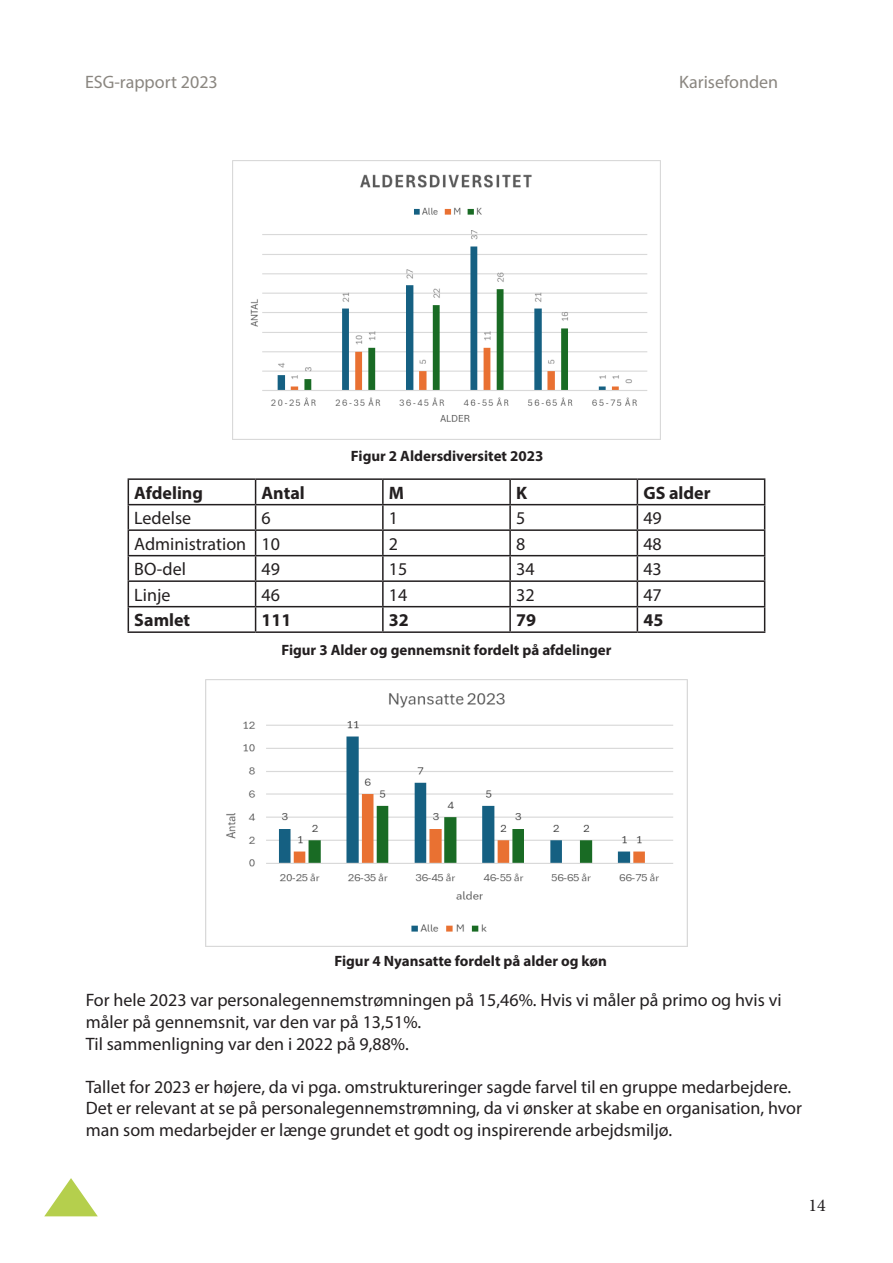
<style>
.page{position:relative;width:893px;height:1263px;background:#fff}
.page>*{position:absolute;margin:0;border:0;box-sizing:border-box;transform-origin:0 0}
.t1{font:18px/21.6px "Myriad Pro";color:#231f20}
.t2{font:700 18px "Myriad Pro";color:#231f20}
.t3{font:18px "Myriad Pro";color:#8a8680}
.t4{font:18px "Minion Pro";color:#231f20}
.t5{font:700 15px "Myriad Pro";color:#231f20}
</style>
<div class="page">
<svg style="left:44px;top:1178px;width:54px;height:38px"></svg>
<img style="left:232px;top:161px;width:429px;height:279px">
<hr style="left:128px;top:478px;width:128px;height:2px;background:#231f20">
<hr style="left:256px;top:478px;width:127px;height:2px;background:#231f20">
<hr style="left:383px;top:478px;width:127px;height:2px;background:#231f20">
<hr style="left:382px;top:480px;width:2px;height:24px;background:#231f20">
<hr style="left:510px;top:478px;width:127px;height:2px;background:#231f20">
<hr style="left:509px;top:480px;width:2px;height:24px;background:#231f20">
<hr style="left:637px;top:478px;width:128px;height:2px;background:#231f20">
<hr style="left:128px;top:504px;width:128px;height:1px;background:#231f20">
<hr style="left:256px;top:504px;width:127px;height:1px;background:#231f20">
<hr style="left:383px;top:504px;width:127px;height:1px;background:#231f20">
<hr style="left:382px;top:505px;width:2px;height:24px;background:#231f20">
<hr style="left:510px;top:504px;width:127px;height:1px;background:#231f20">
<hr style="left:509px;top:505px;width:2px;height:24px;background:#231f20">
<hr style="left:637px;top:504px;width:128px;height:1px;background:#231f20">
<hr style="left:128px;top:529px;width:128px;height:2px;background:#231f20">
<hr style="left:256px;top:529px;width:127px;height:2px;background:#231f20">
<hr style="left:383px;top:529px;width:127px;height:2px;background:#231f20">
<hr style="left:382px;top:531px;width:2px;height:24px;background:#231f20">
<hr style="left:510px;top:529px;width:127px;height:2px;background:#231f20">
<hr style="left:509px;top:531px;width:2px;height:24px;background:#231f20">
<hr style="left:637px;top:529px;width:128px;height:2px;background:#231f20">
<hr style="left:128px;top:555px;width:128px;height:1px;background:#231f20">
<hr style="left:256px;top:555px;width:127px;height:1px;background:#231f20">
<hr style="left:383px;top:555px;width:127px;height:1px;background:#231f20">
<hr style="left:382px;top:556px;width:2px;height:24px;background:#231f20">
<hr style="left:510px;top:555px;width:127px;height:1px;background:#231f20">
<hr style="left:509px;top:556px;width:2px;height:24px;background:#231f20">
<hr style="left:637px;top:555px;width:128px;height:1px;background:#231f20">
<hr style="left:128px;top:580px;width:128px;height:2px;background:#231f20">
<hr style="left:256px;top:580px;width:127px;height:2px;background:#231f20">
<hr style="left:383px;top:580px;width:127px;height:2px;background:#231f20">
<hr style="left:382px;top:582px;width:2px;height:24px;background:#231f20">
<hr style="left:510px;top:580px;width:127px;height:2px;background:#231f20">
<hr style="left:509px;top:582px;width:2px;height:24px;background:#231f20">
<hr style="left:637px;top:580px;width:128px;height:2px;background:#231f20">
<hr style="left:128px;top:606px;width:128px;height:1px;background:#231f20">
<svg style="left:128px;top:480px;width:1px;height:151px"></svg>
<hr style="left:256px;top:606px;width:127px;height:1px;background:#231f20">
<svg style="left:255px;top:480px;width:1px;height:151px"></svg>
<hr style="left:383px;top:606px;width:127px;height:1px;background:#231f20">
<hr style="left:382px;top:607px;width:2px;height:24px;background:#231f20">
<hr style="left:510px;top:606px;width:127px;height:1px;background:#231f20">
<hr style="left:509px;top:607px;width:2px;height:24px;background:#231f20">
<hr style="left:637px;top:606px;width:128px;height:1px;background:#231f20">
<svg style="left:637px;top:480px;width:1px;height:151px"></svg>
<svg style="left:764px;top:480px;width:1px;height:151px"></svg>
<hr style="left:128px;top:631px;width:128px;height:2px;background:#231f20">
<hr style="left:256px;top:631px;width:127px;height:2px;background:#231f20">
<hr style="left:383px;top:631px;width:127px;height:2px;background:#231f20">
<hr style="left:510px;top:631px;width:127px;height:2px;background:#231f20">
<hr style="left:637px;top:631px;width:128px;height:2px;background:#231f20">
<img style="left:205px;top:680px;width:483px;height:266px">
<p class="t3" style="left:85px;top:71px;width:134px">ESG-rapport 2023</p>
<p class="t3" style="left:679px;top:71px;width:101px">Karisefonden</p>
<p class="t5" style="left:351px;top:446px;width:194px">Figur 2 Aldersdiversitet 2023</p>
<p class="t2" style="left:134px;top:481px;width:70px">Afdeling</p>
<p class="t2" style="left:262px;top:481px;width:45px">Antal</p>
<p class="t2" style="left:389px;top:481px;width:17px">M</p>
<p class="t2" style="left:516px;top:481px;width:13px">K</p>
<p class="t2" style="left:643px;top:481px;width:69px">GS alder</p>
<p class="t1" style="left:134px;top:507px;width:58px">Ledelse</p>
<p class="t1" style="left:262px;top:507px;width:11px">6</p>
<p class="t1" style="left:389px;top:507px;width:11px">1</p>
<p class="t1" style="left:516px;top:507px;width:11px">5</p>
<p class="t1" style="left:643px;top:507px;width:20px">49</p>
<p class="t1" style="left:134px;top:532px;width:113px">Administration</p>
<p class="t1" style="left:262px;top:532px;width:20px">10</p>
<p class="t1" style="left:389px;top:532px;width:11px">2</p>
<p class="t1" style="left:516px;top:532px;width:11px">8</p>
<p class="t1" style="left:643px;top:532px;width:20px">48</p>
<p class="t1" style="left:134px;top:558px;width:53px">BO-del</p>
<p class="t1" style="left:262px;top:558px;width:20px">49</p>
<p class="t1" style="left:389px;top:558px;width:20px">15</p>
<p class="t1" style="left:516px;top:558px;width:20px">34</p>
<p class="t1" style="left:643px;top:558px;width:20px">43</p>
<p class="t1" style="left:134px;top:583px;width:38px">Linje</p>
<p class="t1" style="left:262px;top:583px;width:20px">46</p>
<p class="t1" style="left:389px;top:583px;width:20px">14</p>
<p class="t1" style="left:516px;top:583px;width:20px">32</p>
<p class="t1" style="left:643px;top:583px;width:20px">47</p>
<p class="t2" style="left:134px;top:608px;width:57px">Samlet</p>
<p class="t2" style="left:262px;top:608px;width:31px">111</p>
<p class="t2" style="left:389px;top:608px;width:21px">32</p>
<p class="t2" style="left:516px;top:608px;width:21px">79</p>
<p class="t2" style="left:643px;top:608px;width:21px">45</p>
<p class="t5" style="left:281px;top:640px;width:332px">Figur 3 Alder og gennemsnit fordelt på afdelinger</p>
<p class="t5" style="left:334px;top:951px;width:274px">Figur 4 Nyansatte fordelt på alder og køn</p>
<p class="t1" style="left:86px;top:989px;width:697px">For hele 2023 var personalegennemstrømningen på 15,46%. Hvis vi måler på primo og hvis vi måler på gennemsnit, var den var på 13,51%.</p>
<p class="t1" style="left:86px;top:1032px;width:325px">Til sammenligning var den i 2022 på 9,88%.</p>
<p class="t1" style="left:86px;top:1076px;width:718px">Tallet for 2023 er højere, da vi pga. omstruktureringer sagde farvel til en gruppe medarbejdere.<br>Det er relevant at se på personalegennemstrømning, da vi ønsker at skabe en organisation, hvor man som medarbejder er længe grundet et godt og inspirerende arbejdsmiljø.</p>
<p class="t4" style="left:809px;top:1193px;width:19px">14</p>
</div>
